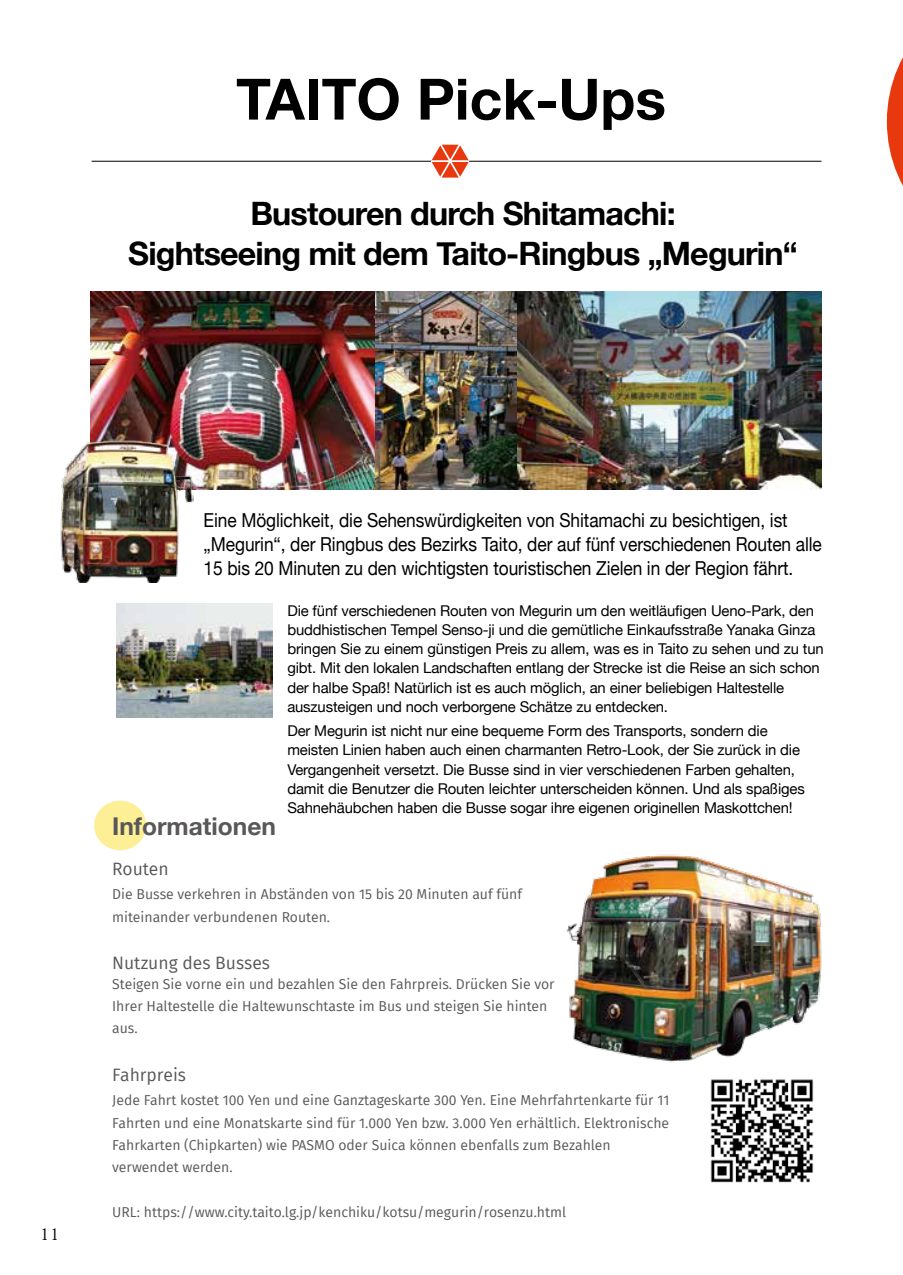
<style>
.page{position:relative;width:903px;height:1275px;background:#fff}
.page>*{position:absolute;margin:0;border:0;box-sizing:border-box;transform-origin:0 0}
.t1{font:700 57.05px "Helvetica Neue";color:#000}
.t2{font:700 32.2px/39.7px "Helvetica Neue";letter-spacing:-.025em;color:#000;text-align:center}
.t3{font:700 24.5px "Helvetica Neue";color:#595757}
.t4{font:19.25px/23.6px "Helvetica Neue";letter-spacing:-.005em;color:#000;scale:.9 1}
.t5{font:17.5px "Fira Sans";color:#595757}
.t6{font:16.1px "Koz Min Pr 6 N";color:#000}
.t7{font:14.88px/19.2px "Helvetica Neue";letter-spacing:-.01em;color:#000}
.t8{font:14px/22.4px "Fira Sans";color:#595757}
</style>
<div class="page">
<svg style="left:887px;top:57px;width:16px;height:129px"></svg>
<hr style="left:92px;top:161px;width:729px;height:1px;background:#000">
<svg style="left:431px;top:144px;width:38px;height:34px"></svg>
<hr style="left:431px;top:160px;width:38px;height:2px;background:#fff">
<div style="left:94px;top:801px;width:52px;height:49px;background:#fdef96;border-radius:50%"></div>
<img style="left:566px;top:854px;width:256px;height:208px">
<img style="left:90px;top:291px;width:731px;height:199px">
<img style="left:117px;top:603px;width:156px;height:114px">
<img style="left:60px;top:440px;width:133px;height:142px">
<img style="left:710px;top:1079px;width:104px;height:104px">
<h1 class="t1" style="left:236px;top:54px;width:431px">TAITO Pick-Ups</h1>
<h2 class="t2" style="left:128px;top:194px;width:671px">Bustouren durch Shitamachi:<br>Sightseeing mit dem Taito-Ringbus „Megurin“</h2>
<p class="t6" style="left:40px;top:1225px;width:21px">11</p>
<p class="t4" style="left:204px;top:510px;width:688px">Eine Möglichkeit, die Sehenswürdigkeiten von Shitamachi zu besichtigen, ist „Megurin“, der Ringbus des Bezirks Taito, der auf fünf verschiedenen Routen alle<br>15 bis 20 Minuten zu den wichtigsten touristischen Zielen in der Region fährt.</p>
<p class="t7" style="left:287px;top:602px;width:538px">Die fünf verschiedenen Routen von Megurin um den weitläufigen Ueno-Park, den buddhistischen Tempel Senso-ji und die gemütliche Einkaufsstraße Yanaka Ginza bringen Sie zu einem günstigen Preis zu allem, was es in Taito zu sehen und zu tun gibt. Mit den lokalen Landschaften entlang der Strecke ist die Reise an sich schon der halbe Spaß! Natürlich ist es auch möglich, an einer beliebigen Haltestelle auszusteigen und noch verborgene Schätze zu entdecken.</p>
<p class="t7" style="left:287px;top:722px;width:519px">Der Megurin ist nicht nur eine bequeme Form des Transports, sondern die meisten Linien haben auch einen charmanten Retro-Look, der Sie zurück in die Vergangenheit versetzt. Die Busse sind in vier verschiedenen Farben gehalten, damit die Benutzer die Routen leichter unterscheiden können. Und als spaßiges Sahnehäubchen haben die Busse sogar ihre eigenen originellen Maskottchen!</p>
<h3 class="t3" style="left:112px;top:807px;width:165px">Informationen</h3>
<p class="t5" style="left:112px;top:856px;width:58px">Routen</p>
<p class="t8" style="left:112px;top:883px;width:411px">Die Busse verkehren in Abständen von 15 bis 20 Minuten auf fünf miteinander verbundenen Routen.</p>
<p class="t5" style="left:112px;top:950px;width:159px">Nutzung des Busses</p>
<p class="t8" style="left:112px;top:972px;width:444px">Steigen Sie vorne ein und bezahlen Sie den Fahrpreis. Drücken Sie vor<br>Ihrer Haltestelle die Haltewunschtaste im Bus und steigen Sie hinten aus.</p>
<p class="t5" style="left:112px;top:1062px;width:75px">Fahrpreis</p>
<p class="t8" style="left:112px;top:1089px;width:558px">Jede Fahrt kostet 100 Yen und eine Ganztageskarte 300 Yen. Eine Mehrfahrtenkarte für 11<br>Fahrten und eine Monatskarte sind für 1.000 Yen bzw. 3.000 Yen erhältlich. Elektronische Fahrkarten (Chipkarten) wie PASMO oder Suica können ebenfalls zum Bezahlen verwendet werden.</p>
<p class="t8" style="left:112px;top:1200px;width:455px">URL: https://www.city.taito.lg.jp/kenchiku/kotsu/megurin/rosenzu.html</p>
</div>
